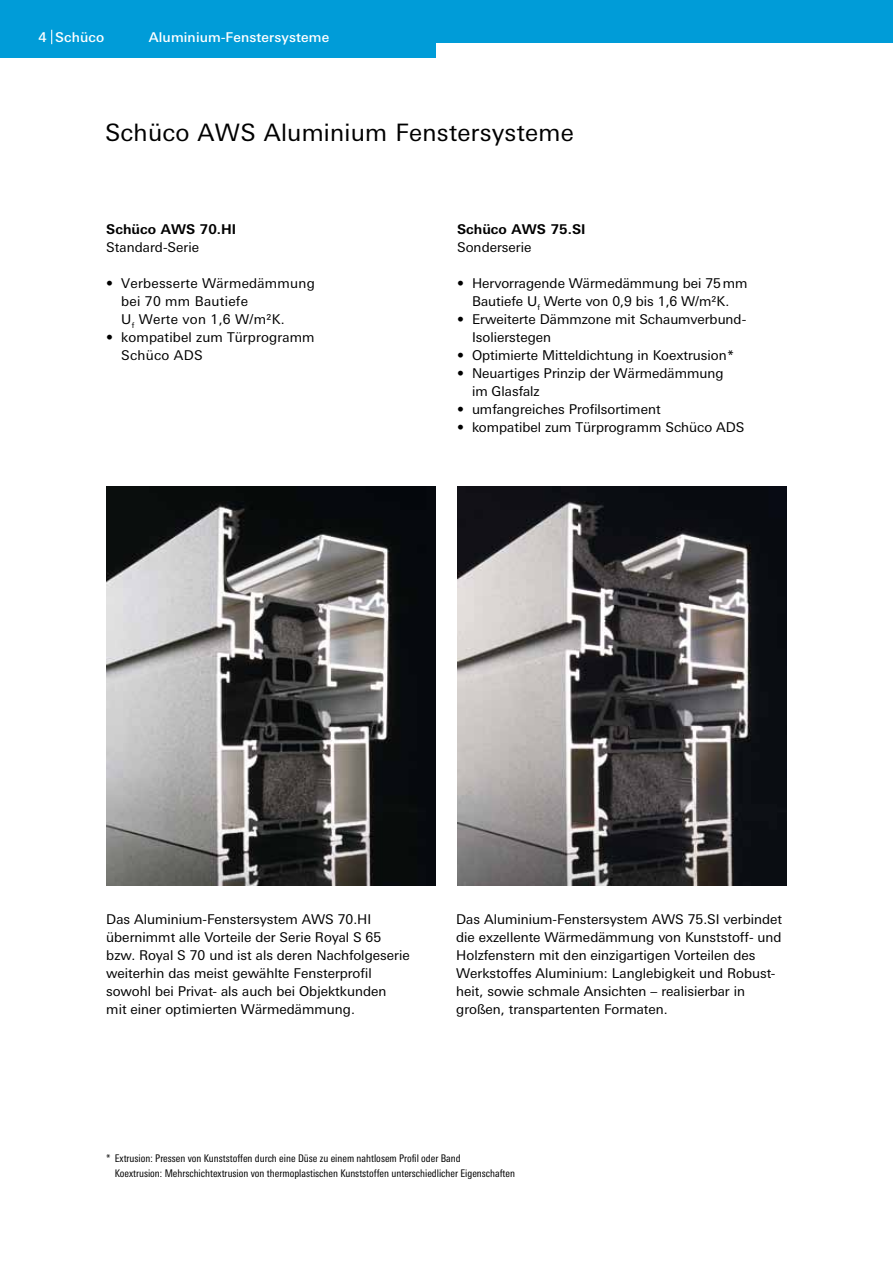
<style>
.page{position:relative;width:893px;height:1263px;background:#fff}
.page>*{position:absolute;margin:0;border:0;box-sizing:border-box;transform-origin:0 0}
.t1{font:24px "LT Univers Basic";letter-spacing:.01em;color:#000}
.t2{font:13.5px/18px "LT Univers Basic";color:#000}
.t3{font:13.5px/18px "LT Univers Basic";letter-spacing:.02em;color:#000}
.t4{font:500 13.5px "LT Univers Basic";letter-spacing:.01em;color:#fff}
.t5{font:700 13.5px "LT Univers Basic";color:#000}
.t6{font:condensed 10.5px/15px "LT Univers";color:#000}
</style>
<div class="page">
<div style="left:0;top:0;width:893px;height:42px;background:#009cd8"></div>
<div style="left:0;top:0;width:436px;height:57px;background:#009cd8"></div>
<svg style="left:51px;top:30px;width:1px;height:14px"></svg>
<img style="left:106px;top:486px;width:330px;height:399px">
<img style="left:457px;top:486px;width:330px;height:399px">
<p class="t4" style="left:39px;top:29px;width:67px">4 Schüco</p>
<p class="t4" style="left:149px;top:29px;width:182px">Aluminium-Fenstersysteme</p>
<h1 class="t1" style="left:105px;top:119px;width:470px">Schüco AWS Aluminium Fenstersysteme</h1>
<p class="t5" style="left:106px;top:221px;width:132px">Schüco AWS 70.HI</p>
<p class="t2" style="left:106px;top:238px;width:94px">Standard-Serie</p>
<p class="t3" style="left:121px;top:274px;width:195px;text-indent:-15px">• Verbesserte Wärmedämmung bei 70 mm Bautiefe<br>U<sub>f</sub> Werte von 1,6 W/m²K.</p>
<p class="t2" style="left:121px;top:328px;width:195px;text-indent:-15px">• kompatibel zum Türprogramm<br>Schüco ADS</p>
<p class="t5" style="left:457px;top:221px;width:130px">Schüco AWS 75.SI</p>
<p class="t2" style="left:457px;top:238px;width:76px">Sonderserie</p>
<p class="t2" style="left:457px;top:274px;width:292px;text-align:center">• Hervorragende Wärmedämmung bei 75mm<br>Bautiefe U<sub>f</sub> Werte von 0,9 bis 1,6 W/m²K.</p>
<p class="t2" style="left:472px;top:310px;width:276px;text-indent:-15px">• Erweiterte Dämmzone mit Schaumverbund-<br>Isolierstegen</p>
<p class="t2" style="left:457px;top:346px;width:279px">• Optimierte Mitteldichtung in Koextrusion*</p>
<p class="t2" style="left:472px;top:364px;width:253px;text-indent:-15px">• Neuartiges Prinzip der Wärmedämmung im Glasfalz</p>
<p class="t2" style="left:457px;top:400px;width:205px">• umfangreiches Profilsortiment</p>
<p class="t2" style="left:457px;top:418px;width:289px">• kompatibel zum Türprogramm Schüco ADS</p>
<p class="t2" style="left:106px;top:910px;width:305px">Das Aluminium-Fenstersystem AWS 70.HI übernimmt alle Vorteile der Serie Royal S 65 bzw. Royal S 70 und ist als deren Nachfolgeserie weiterhin das meist gewählte Fensterprofil sowohl bei Privat- als auch bei Objektkunden mit einer optimierten Wärmedämmung.</p>
<p class="t2" style="left:456px;top:910px;width:327px">Das Aluminium-Fenstersystem AWS 75.SI verbindet die exzellente Wärmedämmung von Kunststoff- und Holzfenstern mit den einzigartigen Vorteilen des Werkstoffes Aluminium: Langlebigkeit und Robust&shy;heit, sowie schmale Ansichten – realisierbar in großen, transpartenten Formaten.</p>
<p class="t6" style="left:115px;top:1151px;width:402px;text-indent:-9px">* Extrusion: Pressen von Kunststoffen durch eine Düse zu einem nahtlosem Profil oder Band<br>Koextrusion: Mehrschichtextrusion von thermoplastischen Kunststoffen unterschiedlicher Eigenschaften</p>
</div>
